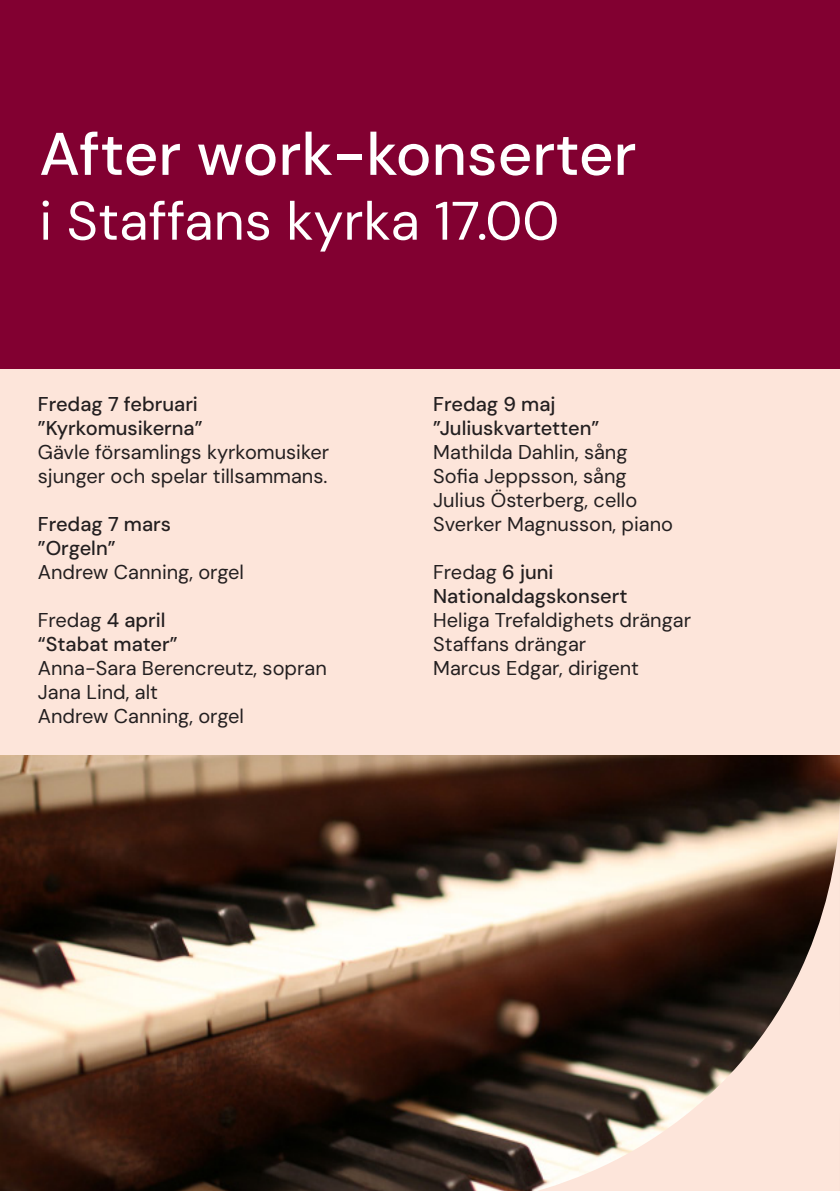
<style>
.page{position:relative;width:840px;height:1191px;background:#fff}
.page>*{position:absolute;margin:0;border:0;box-sizing:border-box;transform-origin:0 0}
.t1{font:500 60px "DM Sans";color:#fff}
.t2{font:54px "DM Sans";color:#fff}
.t3{font:20px/24px "DM Sans";color:#231f20}
.t4{font:500 20px/24px "DM Sans";color:#231f20}
.s1{font-weight:400}
.s2{font-weight:500}
</style>
<div class="page">
<div style="left:0;top:0;width:839px;height:1191px;background:#fde5da"></div>
<div style="left:0;top:0;width:839px;height:369px;background:#820031"></div>
<img style="left:0;top:755px;width:839px;height:436px">
<svg style="left:408px;top:796px;width:431px;height:395px"></svg>
<p class="t1" style="left:39px;top:117px;width:598px">After work-konserter</p>
<p class="t2" style="left:39px;top:187px;width:521px">i Staffans kyrka 17.00</p>
<p class="t4" style="left:38px;top:392px;width:166px">Fredag 7 februari ”Kyrkomusikerna”</p>
<p class="t3" style="left:38px;top:440px;width:293px">Gävle församlings kyrkomusiker sjunger och spelar tillsammans.</p>
<p class="t4" style="left:38px;top:512px;width:135px">Fredag 7 mars ”Orgeln”</p>
<p class="t3" style="left:38px;top:560px;width:208px">Andrew Canning, orgel</p>
<p class="t4" style="left:38px;top:608px;width:141px"><span class="s1">Fredag</span> 4 april “Stabat mater”</p>
<p class="t3" style="left:38px;top:656px;width:290px">Anna-Sara Berencreutz, sopran</p>
<p class="t3" style="left:38px;top:680px;width:208px">Jana Lind, alt<br>Andrew Canning, orgel</p>
<p class="t4" style="left:433px;top:392px;width:167px">Fredag 9 maj ”Juliuskvartetten”</p>
<p class="t3" style="left:433px;top:440px;width:196px">Mathilda Dahlin, sång<br>Sofia Jeppsson, sång</p>
<p class="t3" style="left:433px;top:488px;width:205px">Julius Österberg, cello</p>
<p class="t3" style="left:433px;top:512px;width:241px">Sverker Magnusson, piano</p>
<p class="t3" style="left:433px;top:560px;width:259px">Fredag <span class="s2">6 juni<br>Nationaldagskonsert<br></span>Heliga Trefaldighets drängar</p>
<p class="t3" style="left:433px;top:632px;width:154px">Staffans drängar</p>
<p class="t3" style="left:433px;top:656px;width:207px">Marcus Edgar, dirigent</p>
</div>
